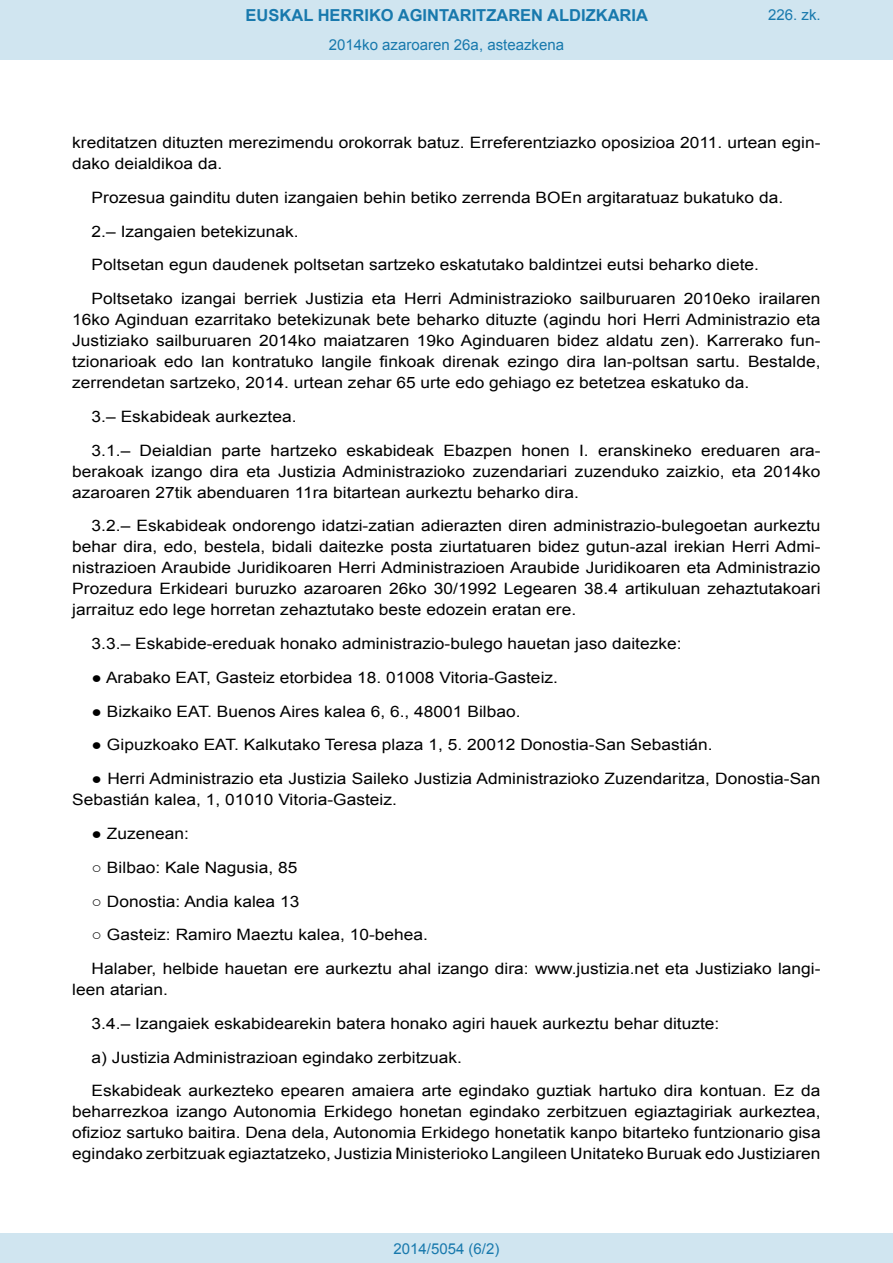
<style>
.page{position:relative;width:893px;height:1263px;background:#fff}
.page>*{position:absolute;margin:0;border:0;box-sizing:border-box;transform-origin:0 0}
.t1{font:700 16.5px "Arial";color:#1879ad}
.BOPVDetalle{font:15.6px/21px "Arial";color:#000;text-align:justify;scale:1.11 1}
.Paginacion_Centro{font:15px "Arial";color:#1879ad}
</style>
<div class="page">
<div style="left:0;top:0;width:893px;height:60px;background:#d0e5f0"></div>
<div style="left:0;top:1233px;width:893px;height:30px;background:#d0e5f0"></div>
<p class="t1" style="left:246px;top:4px;width:404px">EUSKAL HERRIKO AGINTARITZAREN ALDIZKARIA</p>
<p class="Paginacion_Centro" style="left:329px;top:35px;width:237px">2014ko azaroaren 26a, asteazkena</p>
<p class="Paginacion_Centro" style="left:768px;top:5px;width:54px">226. zk.</p>
<p class="BOPVDetalle" style="left:72px;top:132px;width:676px">kreditatzen dituzten merezimendu orokorrak batuz. Erreferentziazko oposizioa 2011. urtean egin&shy;dako deialdikoa da.</p>
<p class="BOPVDetalle" style="left:92px;top:187px;width:624px">Prozesua gainditu duten izangaien behin betiko zerrenda BOEn argitaratuaz bukatuko da.</p>
<p class="BOPVDetalle" style="left:92px;top:221px;width:188px">2.– Izangaien betekizunak.</p>
<p class="BOPVDetalle" style="left:92px;top:255px;width:603px">Poltsetan egun daudenek poltsetan sartzeko eskatutako baldintzei eutsi beharko diete.</p>
<p class="BOPVDetalle" style="left:72px;top:288px;width:676px;text-indent:19px">Poltsetako izangai berriek Justizia eta Herri Administrazioko sailburuaren 2010eko irailaren 16ko Aginduan ezarritako betekizunak bete beharko dituzte (agindu hori Herri Administrazio eta Justiziako sailburuaren 2014ko maiatzaren 19ko Aginduaren bidez aldatu zen). Karrerako fun&shy;tzionarioak edo lan kontratuko langile finkoak direnak ezingo dira lan-poltsan sartu. Bestalde, zerrendetan sartzeko, 2014. urtean zehar 65 urte edo gehiago ez betetzea eskatuko da.</p>
<p class="BOPVDetalle" style="left:92px;top:406px;width:186px">3.– Eskabideak aurkeztea.</p>
<p class="BOPVDetalle" style="left:72px;top:440px;width:676px;text-indent:19px">3.1.– Deialdian parte hartzeko eskabideak Ebazpen honen I. eranskineko ereduaren ara&shy;berakoak izango dira eta Justizia Administrazioko zuzendariari zuzenduko zaizkio, eta 2014ko azaroaren 27tik abenduaren 11ra bitartean aurkeztu beharko dira.</p>
<p class="BOPVDetalle" style="left:72px;top:516px;width:676px;text-indent:19px">3.2.– Eskabideak ondorengo idatzi-zatian adierazten diren administrazio-bulegoetan aurkeztu behar dira, edo, bestela, bidali daitezke posta ziurtatuaren bidez gutun-azal irekian Herri Admi&shy;nistrazioen Araubide Juridikoaren Herri Administrazioen Araubide Juridikoaren eta Administrazio Prozedura Erkideari buruzko azaroaren 26ko 30/1992 Legearen 38.4 artikuluan zehaztutakoari jarraituz edo lege horretan zehaztutako beste edozein eratan ere.</p>
<p class="BOPVDetalle" style="left:92px;top:633px;width:533px">3.3.– Eskabide-ereduak honako administrazio-bulego hauetan jaso daitezke:</p>
<p class="BOPVDetalle" style="left:92px;top:667px;width:422px">● Arabako EAT, Gasteiz etorbidea 18. 01008 Vitoria-Gasteiz.</p>
<p class="BOPVDetalle" style="left:92px;top:701px;width:388px">● Bizkaiko EAT. Buenos Aires kalea 6, 6., 48001 Bilbao.</p>
<p class="BOPVDetalle" style="left:92px;top:735px;width:561px">● Gipuzkoako EAT. Kalkutako Teresa plaza 1, 5. 20012 Donostia-San Sebastián.</p>
<p class="BOPVDetalle" style="left:72px;top:768px;width:676px;text-indent:19px">● Herri Administrazio eta Justizia Saileko Justizia Administrazioko Zuzendaritza, Donostia-San<br>Sebastián kalea, 1, 01010 Vitoria-Gasteiz.</p>
<p class="BOPVDetalle" style="left:92px;top:823px;width:89px">● Zuzenean:</p>
<p class="BOPVDetalle" style="left:92px;top:857px;width:187px">○ Bilbao: Kale Nagusia, 85</p>
<p class="BOPVDetalle" style="left:92px;top:891px;width:189px">○ Donostia: Andia kalea 13</p>
<p class="BOPVDetalle" style="left:92px;top:924px;width:305px">○ Gasteiz: Ramiro Maeztu kalea, 10-behea.</p>
<p class="BOPVDetalle" style="left:72px;top:958px;width:676px;text-indent:19px">Halaber, helbide hauetan ere aurkeztu ahal izango dira: www.justizia.net eta Justiziako langi&shy;leen atarian.</p>
<p class="BOPVDetalle" style="left:92px;top:1013px;width:567px">3.4.– Izangaiek eskabidearekin batera honako agiri hauek aurkeztu behar dituzte:</p>
<p class="BOPVDetalle" style="left:92px;top:1047px;width:335px">a) Justizia Administrazioan egindako zerbitzuak.</p>
<p class="BOPVDetalle" style="left:72px;top:1080px;width:676px;text-indent:19px">Eskabideak aurkezteko epearen amaiera arte egindako guztiak hartuko dira kontuan. Ez da beharrezkoa izango Autonomia Erkidego honetan egindako zerbitzuen egiaztagiriak aurkeztea, ofizioz sartuko baitira. Dena dela, Autonomia Erkidego honetatik kanpo bitarteko funtzionario gisa egindako zerbitzuak egiaztatzeko, Justizia Ministerioko Langileen Unitateko Buruak edo Justiziaren</p>
<p class="Paginacion_Centro" style="left:393px;top:1238px;width:107px">2014/5054 (6/2)</p>
</div>
